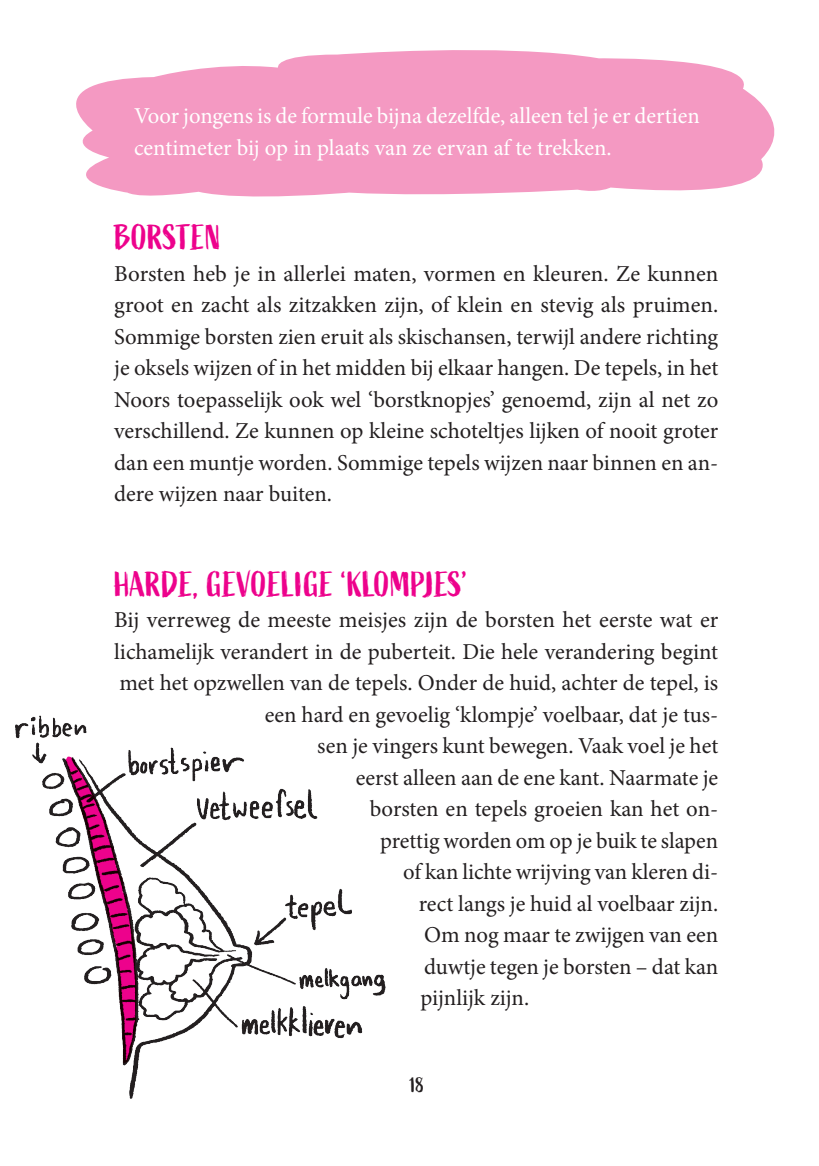
<style>
.page{position:relative;width:819px;height:1166px;background:#fff}
.page>*{position:absolute;margin:0;border:0;box-sizing:border-box;transform-origin:0 0}
.Title2{font:35px "Active";color:#ed028c}
.Body_no_ind{font:22.75px/31.5px "Minion Pro";color:#231f20;text-align:justify}
.Note_W{font:22.75px/31.5px "Minion Pro";color:#fff}
.t1{font:21px "Active";color:#231f20}
</style>
<div class="page">
<svg style="left:76px;top:50px;width:699px;height:147px;background:#f5a7ca"></svg>
<img style="left:15px;top:715px;width:371px;height:384px">
<p class="Note_W" style="left:134px;top:100px;width:567px">Voor jongens is de formule bijna dezelfde, alleen tel je er dertien centimeter bij op in plaats van ze ervan af te trekken.</p>
<p class="Title2" style="left:114px;top:218px;width:108px">BORSTEN</p>
<p class="Body_no_ind" style="left:114px;top:258px;width:606px">Borsten heb je in allerlei maten, vormen en kleuren. Ze kunnen groot en zacht als zitzakken zijn, of klein en stevig als pruimen.<br>Sommige borsten zien eruit als skischansen, terwijl andere richting je oksels wijzen of in het midden bij elkaar hangen. De tepels, in het Noors toepasselijk ook wel ‘borstknopjes’ genoemd, zijn al net zo verschillend. Ze kunnen op kleine schoteltjes lijken of nooit groter dan een muntje worden. Sommige tepels wijzen naar binnen en an&shy;dere wijzen naar buiten.</p>
<p class="Title2" style="left:114px;top:564px;width:355px">HARDE, GEVOELIGE ‘KLOMPJES’</p>
<p class="Body_no_ind" style="left:114px;top:604px;width:605px">Bij verreweg de meeste meisjes zijn de borsten het eerste wat er</p>
<p class="Body_no_ind" style="left:114px;top:636px;width:605px">lichamelijk verandert in de puberteit. Die hele verandering begint</p>
<p class="Body_no_ind" style="left:119px;top:667px;width:600px">met het opzwellen van de tepels. Onder de huid, achter de tepel, is</p>
<p class="Body_no_ind" style="left:265px;top:699px;width:455px">een hard en gevoelig ‘klompje’ voelbaar, dat je tus-</p>
<p class="Body_no_ind" style="left:317px;top:730px;width:402px">sen je vingers kunt bewegen. Vaak voel je het</p>
<p class="Body_no_ind" style="left:356px;top:762px;width:364px">eerst alleen aan de ene kant. Naarmate je</p>
<p class="Body_no_ind" style="left:370px;top:793px;width:350px">borsten en tepels groeien kan het on-</p>
<p class="Body_no_ind" style="left:380px;top:825px;width:339px">prettig worden om op je buik te slapen</p>
<p class="Body_no_ind" style="left:403px;top:856px;width:317px">of kan lichte wrijving van kleren di-</p>
<p class="Body_no_ind" style="left:419px;top:888px;width:301px">rect langs je huid al voelbaar zijn.</p>
<p class="Body_no_ind" style="left:424px;top:919px;width:296px">Om nog maar te zwijgen van een</p>
<p class="Body_no_ind" style="left:424px;top:951px;width:296px">duwtje tegen je borsten – dat kan</p>
<p class="Body_no_ind" style="left:420px;top:982px;width:110px">pijnlijk zijn.</p>
<p class="t1" style="left:410px;top:1073px;width:16px">18</p>
</div>
